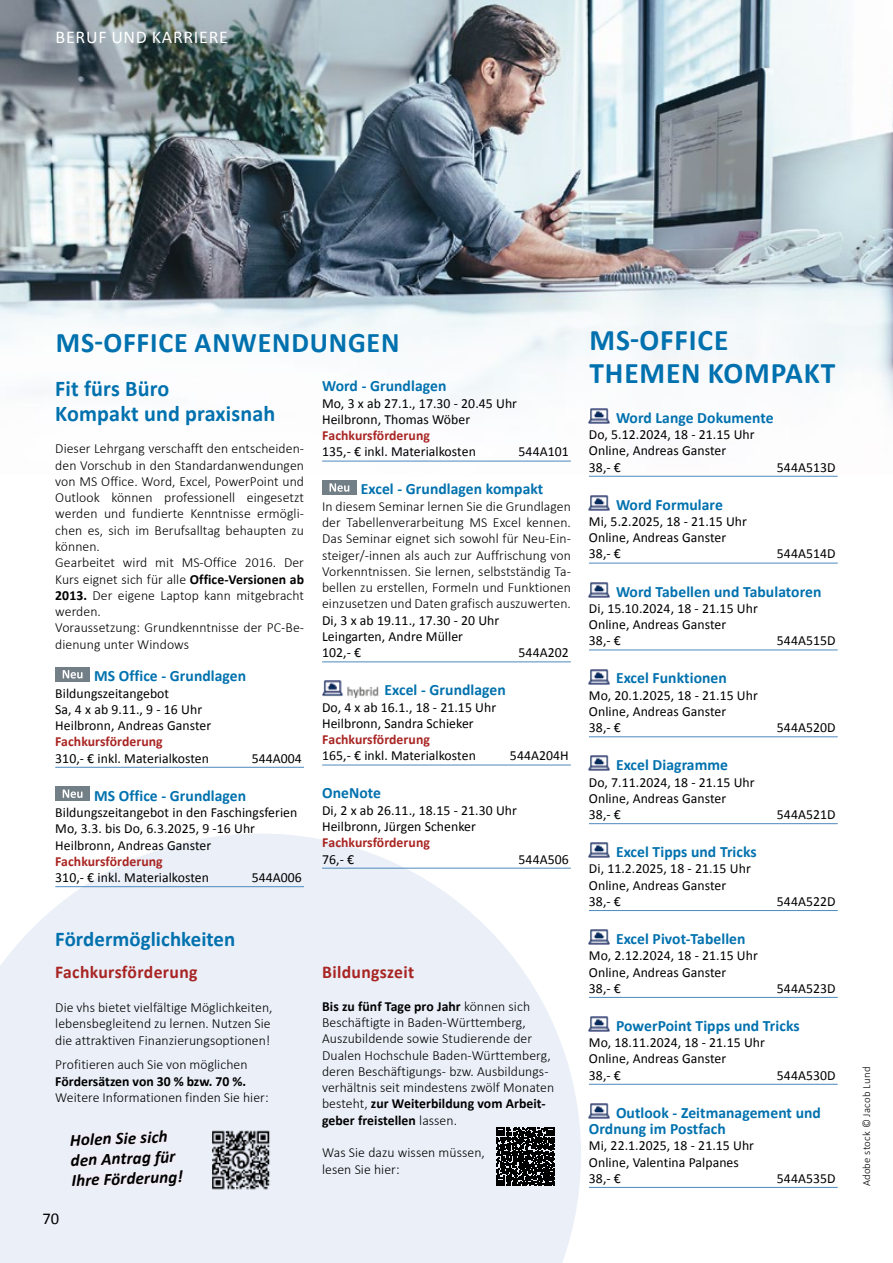
<style>
.page{position:relative;width:893px;height:1263px;background:#fff}
.page>*{position:absolute;margin:0;border:0;box-sizing:border-box;transform-origin:0 0}
.t1{font:700 30px/32.5px "Calibri";letter-spacing:.03em;color:#0071ae}
.t2{font:700 28.5px "Calibri";letter-spacing:.03em;color:#0071ae}
.t3{font:700 22.5px/24.5px "Calibri";letter-spacing:.01em;color:#0071ae}
.t4{font:700 21px "Calibri";letter-spacing:.005em;color:#0071ae}
.t5{font:700 18px "Calibri";letter-spacing:.02em;color:#a82422}
.t6{font:18px "Calibri";letter-spacing:.04em;color:#fff}
.t7{font:italic 700 17.25px/20.2px "Calibri";color:#000}
.t8{font:16.5px "Calibri";color:#000}
.t9{font:700 15.75px/16.2px "Calibri";letter-spacing:.005em;color:#0071ae}
.t10{font:300 13.8px/16.4px "Calibri";letter-spacing:.005em;color:#000}
.t11{font:13.8px/16.4px "Calibri";letter-spacing:.005em;color:#000}
.t12{font:700 13.8px "Calibri";letter-spacing:.005em;color:#a82422}
.t13{font:700 13.8px "Calibri";letter-spacing:.005em;color:#000}
.t14{font:300 10.8px "Calibri";letter-spacing:.02em;color:#000}
.s1{font-weight:700}
</style>
<div class="page">
<svg style="left:0;top:833px;width:581px;height:430px;background:#ecf1f8"></svg>
<img style="left:0;top:0;width:893px;height:461px">
<hr style="left:589px;top:476px;width:249px;height:1px;background:#4e89be">
<hr style="left:589px;top:563px;width:249px;height:1px;background:#4e89be">
<hr style="left:589px;top:650px;width:249px;height:1px;background:#4e89be">
<hr style="left:589px;top:736px;width:249px;height:1px;background:#4e89be">
<hr style="left:589px;top:823px;width:249px;height:1px;background:#4e89be">
<hr style="left:589px;top:910px;width:249px;height:1px;background:#4e89be">
<hr style="left:589px;top:997px;width:249px;height:1px;background:#4e89be">
<hr style="left:589px;top:1084px;width:249px;height:1px;background:#4e89be">
<hr style="left:589px;top:1187px;width:249px;height:1px;background:#4e89be">
<img style="left:589px;top:408px;width:21px;height:15px">
<img style="left:589px;top:495px;width:21px;height:15px">
<img style="left:589px;top:582px;width:21px;height:15px">
<img style="left:589px;top:669px;width:21px;height:15px">
<img style="left:589px;top:756px;width:21px;height:15px">
<img style="left:589px;top:843px;width:21px;height:15px">
<img style="left:589px;top:930px;width:21px;height:14px">
<img style="left:589px;top:1016px;width:21px;height:15px">
<img style="left:589px;top:1103px;width:21px;height:15px">
<hr style="left:322px;top:461px;width:249px;height:1px;background:#4e89be">
<hr style="left:322px;top:661px;width:249px;height:1px;background:#4e89be">
<hr style="left:322px;top:765px;width:249px;height:1px;background:#4e89be">
<hr style="left:322px;top:868px;width:249px;height:1px;background:#4e89be">
<div style="left:322px;top:480px;width:35px;height:14px;background:#737f86"></div>
<svg style="left:329px;top:483px;width:20px;height:9px"></svg>
<img style="left:322px;top:681px;width:56px;height:16px">
<hr style="left:55px;top:767px;width:249px;height:1px;background:#4e89be">
<hr style="left:55px;top:886px;width:249px;height:1px;background:#4e89be">
<div style="left:55px;top:667px;width:35px;height:14px;background:#737f86"></div>
<svg style="left:63px;top:670px;width:19px;height:8px"></svg>
<div style="left:55px;top:787px;width:35px;height:14px;background:#737f86"></div>
<svg style="left:63px;top:789px;width:19px;height:9px"></svg>
<img style="left:213px;top:1125px;width:62px;height:68px">
<div style="left:492px;top:1123px;width:68px;height:67px;background:#eaeff8"></div>
<svg style="left:496px;top:1127px;width:59px;height:59px"></svg>
<div style="left:56px;top:1123px;width:141px;height:72px;background:#eaeff8"></div>
<h3 class="t6" style="left:56px;top:26px;width:174px">BERUF UND KARRIERE</h3>
<h2 class="t2" style="left:56px;top:324px;width:345px">MS-OFFICE ANWENDUNGEN</h2>
<h3 class="t3" style="left:55px;top:377px;width:222px">Fit fürs Büro<br>Kompakt und praxisnah</h3>
<p class="t10" style="left:55px;top:440px;width:250px">Dieser Lehrgang verschafft den entscheiden&shy;den Vorschub in den Standardanwendungen von MS Office. Word, Excel, PowerPoint und Outlook können professionell eingesetzt werden und fundierte Kenntnisse ermögli&shy;chen es, sich im Berufsalltag behaupten zu können.<br>Gearbeitet wird mit MS-Office 2016. Der Kurs eignet sich für alle <span class="s1">Office-Versionen ab 2013.</span> Der eigene Laptop kann mitgebracht werden.<br>Voraussetzung: Grundkenntnisse der PC-Be&shy;dienung unter Windows</p>
<p class="t9" style="left:94px;top:668px;width:154px">MS Office - Grundlagen</p>
<p class="t11" style="left:55px;top:685px;width:158px">Bildungszeitangebot<br>Sa, 4 x ab 9.11., 9 - 16 Uhr<br>Heilbronn, Andreas Ganster</p>
<p class="t12" style="left:55px;top:733px;width:109px">Fachkursförderung</p>
<p class="t11" style="left:55px;top:750px;width:155px">310,- € inkl. Materialkosten</p>
<p class="t11" style="left:252px;top:750px;width:52px">544A004</p>
<p class="t9" style="left:94px;top:787px;width:154px">MS Office - Grundlagen</p>
<p class="t11" style="left:55px;top:804px;width:244px">Bildungszeitangebot in den Faschingsferien<br>Mo, 3.3. bis Do, 6.3.2025, 9 -16 Uhr<br>Heilbronn, Andreas Ganster</p>
<p class="t12" style="left:55px;top:852px;width:109px">Fachkursförderung</p>
<p class="t11" style="left:55px;top:869px;width:155px">310,- € inkl. Materialkosten</p>
<p class="t11" style="left:252px;top:869px;width:52px">544A006</p>
<p class="t9" style="left:322px;top:378px;width:126px">Word - Grundlagen</p>
<p class="t11" style="left:322px;top:395px;width:196px">Mo, 3 x ab 27.1., 17.30 - 20.45 Uhr<br>Heilbronn, Thomas Wöber</p>
<p class="t12" style="left:322px;top:427px;width:109px">Fachkursförderung</p>
<p class="t11" style="left:322px;top:444px;width:155px">135,- € inkl. Materialkosten</p>
<p class="t11" style="left:519px;top:444px;width:52px">544A101</p>
<p class="t9" style="left:361px;top:481px;width:184px">Excel - Grundlagen kompakt</p>
<p class="t10" style="left:322px;top:497px;width:250px;text-align:justify">In diesem Seminar lernen Sie die Grundlagen der Tabellenverarbeitung MS Excel kennen.<br>Das Seminar eignet sich sowohl für Neu-Ein&shy;steiger/-innen als auch zur Auffrischung von Vorkenntnissen. Sie lernen, selbstständig Ta&shy;bellen zu erstellen, Formeln und Funktionen einzusetzen und Daten grafisch auszuwerten.</p>
<p class="t11" style="left:322px;top:612px;width:179px">Di, 3 x ab 19.11., 17.30 - 20 Uhr<br>Leingarten, Andre Müller<br>102,- €</p>
<p class="t11" style="left:519px;top:644px;width:52px">544A202</p>
<p class="t9" style="left:385px;top:682px;width:123px">Excel - Grundlagen</p>
<p class="t11" style="left:322px;top:699px;width:176px">Do, 4 x ab 16.1., 18 - 21.15 Uhr<br>Heilbronn, Sandra Schieker</p>
<p class="t12" style="left:322px;top:731px;width:109px">Fachkursförderung</p>
<p class="t11" style="left:322px;top:748px;width:155px">165,- € inkl. Materialkosten</p>
<p class="t11" style="left:510px;top:748px;width:60px">544A204H</p>
<p class="t9" style="left:322px;top:785px;width:60px">OneNote</p>
<p class="t11" style="left:322px;top:802px;width:196px">Di, 2 x ab 26.11., 18.15 - 21.30 Uhr<br>Heilbronn, Jürgen Schenker</p>
<p class="t12" style="left:322px;top:834px;width:109px">Fachkursförderung</p>
<p class="t11" style="left:322px;top:851px;width:33px">76,- €</p>
<p class="t11" style="left:519px;top:851px;width:52px">544A506</p>
<h3 class="t4" style="left:55px;top:925px;width:182px">Fördermöglichkeiten</h3>
<h3 class="t5" style="left:55px;top:960px;width:144px">Fachkursförderung</h3>
<h3 class="t5" style="left:322px;top:960px;width:94px">Bildungszeit</h3>
<p class="t10" style="left:322px;top:997px;width:234px"><span class="s1">Bis zu fünf Tage pro Jahr</span> können sich Beschäftigte in Baden-Württemberg, Auszubildende sowie Studierende der Dualen Hochschule Baden-Württemberg, deren Beschäftigungs- bzw. Ausbildungs&shy;verhältnis seit mindestens zwölf Monaten besteht, <span class="s1">zur Weiterbildung vom Arbeit&shy;geber freistellen</span> lassen.</p>
<p class="t10" style="left:322px;top:1144px;width:164px">Was Sie dazu wissen müssen, lesen Sie hier:</p>
<p class="t10" style="left:55px;top:998px;width:219px">Die vhs bietet vielfältige Möglichkeiten, lebensbegleitend zu lernen. Nutzen Sie die attraktiven Finanzierungsoptionen!</p>
<p class="t10" style="left:55px;top:1056px;width:194px">Profitieren auch Sie von möglichen</p>
<p class="t13" style="left:55px;top:1072px;width:192px">Fördersätzen von 30 % bzw. 70 %.</p>
<p class="t10" style="left:55px;top:1089px;width:215px">Weitere Informationen finden Sie hier:</p>
<p class="t7" style="left:70px;top:1130px;width:113px;rotate:-2deg">Holen Sie sich den Antrag für<br>Ihre Förderung!</p>
<p class="t8" style="left:43px;top:1208px;width:18px">70</p>
<h1 class="t1" style="left:589px;top:324px;width:247px">MS-OFFICE<br>THEMEN KOMPAKT</h1>
<p class="t9" style="left:616px;top:409px;width:159px">Word Lange Dokumente</p>
<p class="t11" style="left:589px;top:426px;width:167px">Do, 5.12.2024, 18 - 21.15 Uhr<br>Online, Andreas Ganster<br>38,- €</p>
<p class="t11" style="left:777px;top:459px;width:60px">544A513D</p>
<p class="t9" style="left:616px;top:496px;width:108px">Word Formulare</p>
<p class="t11" style="left:589px;top:513px;width:160px">Mi, 5.2.2025, 18 - 21.15 Uhr<br>Online, Andreas Ganster<br>38,- €</p>
<p class="t11" style="left:777px;top:546px;width:60px">544A514D</p>
<p class="t9" style="left:616px;top:583px;width:207px">Word Tabellen und Tabulatoren</p>
<p class="t11" style="left:589px;top:600px;width:170px">Di, 15.10.2024, 18 - 21.15 Uhr<br>Online, Andreas Ganster<br>38,- €</p>
<p class="t11" style="left:777px;top:633px;width:60px">544A515D</p>
<p class="t9" style="left:616px;top:670px;width:112px">Excel Funktionen</p>
<p class="t11" style="left:589px;top:687px;width:170px">Mo, 20.1.2025, 18 - 21.15 Uhr<br>Online, Andreas Ganster<br>38,- €</p>
<p class="t9" style="left:616px;top:757px;width:114px">Excel Diagramme</p>
<p class="t11" style="left:589px;top:774px;width:167px">Do, 7.11.2024, 18 - 21.15 Uhr<br>Online, Andreas Ganster<br>38,- €</p>
<p class="t9" style="left:616px;top:844px;width:142px">Excel Tipps und Tricks</p>
<p class="t11" style="left:589px;top:861px;width:163px">Di, 11.2.2025, 18 - 21.15 Uhr<br>Online, Andreas Ganster<br>38,- €</p>
<p class="t11" style="left:777px;top:719px;width:60px">544A520D</p>
<p class="t11" style="left:777px;top:806px;width:60px">544A521D</p>
<p class="t11" style="left:777px;top:893px;width:60px">544A522D</p>
<p class="t9" style="left:616px;top:930px;width:131px">Excel Pivot-Tabellen</p>
<p class="t11" style="left:589px;top:947px;width:170px">Mo, 2.12.2024, 18 - 21.15 Uhr<br>Online, Andreas Ganster<br>38,- €</p>
<p class="t11" style="left:777px;top:980px;width:60px">544A523D</p>
<p class="t9" style="left:616px;top:1017px;width:185px">PowerPoint Tipps und Tricks</p>
<p class="t11" style="left:589px;top:1034px;width:178px">Mo, 18.11.2024, 18 - 21.15 Uhr<br>Online, Andreas Ganster<br>38,- €</p>
<p class="t11" style="left:777px;top:1067px;width:60px">544A530D</p>
<p class="t9" style="left:589px;top:1104px;width:234px;text-indent:27px">Outlook - Zeitmanagement und<br>Ordnung im Postfach</p>
<p class="t11" style="left:589px;top:1137px;width:167px">Mi, 22.1.2025, 18 - 21.15 Uhr<br>Online, Valentina Palpanes<br>38,- €</p>
<p class="t11" style="left:777px;top:1170px;width:60px">544A535D</p>
<p class="t14" style="left:860px;top:1186px;width:121px;rotate:-90deg">Adobe stock © Jacob Lund</p>
</div>
